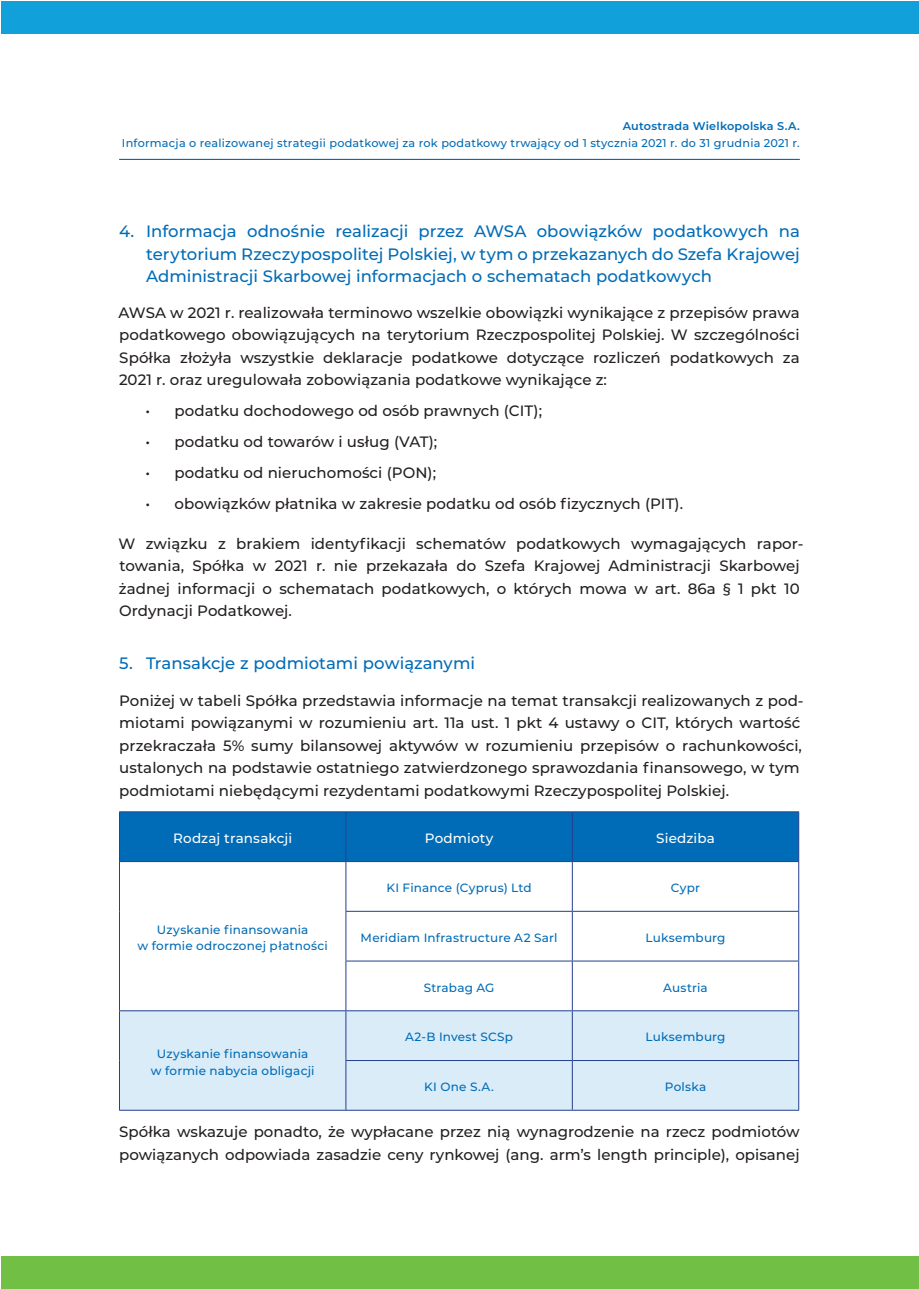
<style>
.page{position:relative;width:919px;height:1289px;background:#fff}
.page>*{position:absolute;margin:0;border:0;box-sizing:border-box;transform-origin:0 0}
.t1{font:500 16.5px/22.5px "Montserrat";color:#006cb7;text-align:justify}
.t2{font:500 15px/22.5px "Montserrat";letter-spacing:.005em;color:#231f20}
.t3{font:500 13.5px "Montserrat";letter-spacing:.01em;color:#fff}
.t4{font:500 12px/16.5px "Montserrat";letter-spacing:.015em;color:#006cb7;text-align:center}
.t5{font:500 11.25px "Montserrat";letter-spacing:.02em;color:#006cb7}
.t6{font:600 11.25px "Montserrat";letter-spacing:.02em;color:#006cb7}
</style>
<div class="page">
<div style="left:1px;top:1px;width:917px;height:32px;background:#12a0db"></div>
<div style="left:1px;top:1256px;width:917px;height:32px;background:#71bf44"></div>
<hr style="left:119px;top:159px;width:680px;height:1px;background:#006cb7">
<div style="left:120px;top:812px;width:678px;height:49px;background:#006cb7"></div>
<div style="left:120px;top:1011px;width:678px;height:98px;background:#d9ecf8"></div>
<hr style="left:345px;top:812px;width:1px;height:49px;background:#253f8e">
<hr style="left:572px;top:812px;width:1px;height:49px;background:#253f8e">
<hr style="left:345px;top:862px;width:1px;height:48px;background:#253f8e">
<hr style="left:572px;top:862px;width:1px;height:48px;background:#253f8e">
<hr style="left:345px;top:911px;width:1px;height:49px;background:#253f8e">
<hr style="left:572px;top:911px;width:1px;height:49px;background:#253f8e">
<hr style="left:345px;top:961px;width:1px;height:49px;background:#253f8e">
<hr style="left:572px;top:961px;width:1px;height:49px;background:#253f8e">
<hr style="left:345px;top:1011px;width:1px;height:49px;background:#253f8e">
<hr style="left:572px;top:1011px;width:1px;height:49px;background:#253f8e">
<hr style="left:345px;top:1060px;width:1px;height:49px;background:#253f8e">
<hr style="left:572px;top:1060px;width:1px;height:49px;background:#253f8e">
<hr style="left:119px;top:811px;width:227px;height:1px;background:#253f8e">
<hr style="left:119px;top:812px;width:1px;height:49px;background:#253f8e">
<hr style="left:346px;top:811px;width:226px;height:1px;background:#253f8e">
<hr style="left:572px;top:811px;width:227px;height:1px;background:#253f8e">
<hr style="left:798px;top:812px;width:1px;height:49px;background:#253f8e">
<hr style="left:119px;top:861px;width:227px;height:1px;background:#253f8e">
<hr style="left:119px;top:862px;width:1px;height:49px;background:#253f8e">
<hr style="left:346px;top:861px;width:226px;height:1px;background:#253f8e">
<hr style="left:572px;top:861px;width:227px;height:1px;background:#253f8e">
<hr style="left:798px;top:862px;width:1px;height:48px;background:#253f8e">
<hr style="left:119px;top:911px;width:1px;height:50px;background:#253f8e">
<hr style="left:345px;top:910px;width:227px;height:1px;background:#253f8e">
<hr style="left:572px;top:910px;width:227px;height:1px;background:#253f8e">
<hr style="left:798px;top:911px;width:1px;height:49px;background:#253f8e">
<hr style="left:119px;top:961px;width:1px;height:49px;background:#253f8e">
<hr style="left:345px;top:960px;width:227px;height:1px;background:#253f8e">
<hr style="left:572px;top:960px;width:227px;height:1px;background:#253f8e">
<hr style="left:798px;top:961px;width:1px;height:49px;background:#253f8e">
<hr style="left:119px;top:1010px;width:227px;height:1px;background:#253f8e">
<hr style="left:119px;top:1011px;width:1px;height:49px;background:#253f8e">
<hr style="left:346px;top:1010px;width:226px;height:1px;background:#253f8e">
<hr style="left:572px;top:1010px;width:227px;height:1px;background:#253f8e">
<hr style="left:798px;top:1011px;width:1px;height:49px;background:#253f8e">
<hr style="left:119px;top:1060px;width:1px;height:49px;background:#253f8e">
<hr style="left:345px;top:1060px;width:227px;height:1px;background:#253f8e">
<hr style="left:572px;top:1060px;width:227px;height:1px;background:#253f8e">
<hr style="left:798px;top:1060px;width:1px;height:49px;background:#253f8e">
<hr style="left:119px;top:1109px;width:227px;height:1px;background:#253f8e">
<hr style="left:346px;top:1109px;width:226px;height:1px;background:#253f8e">
<hr style="left:572px;top:1109px;width:227px;height:1px;background:#253f8e">
<p class="t6" style="left:622px;top:118px;width:178px">Autostrada Wielkopolska S.A.</p>
<p class="t5" style="left:122px;top:135px;width:679px">Informacja o realizowanej strategii podatkowej za rok podatkowy trwający od 1 stycznia 2021 r. do 31 grudnia 2021 r.</p>
<p class="t1" style="left:146px;top:219px;width:655px;text-indent:-27px">4. Informacja odnośnie realizacji przez AWSA obowiązków podatkowych na terytorium Rzeczypospolitej Polskiej, w tym o przekazanych do Szefa Krajowej Administracji Skarbowej informacjach o schematach podatkowych</p>
<p class="t2" style="left:118px;top:300px;width:682px;text-align:justify">AWSA w 2021 r. realizowała terminowo wszelkie obowiązki wynikające z przepisów prawa podatkowego obowiązujących na terytorium Rzeczpospolitej Polskiej. W szczególności Spółka złożyła wszystkie deklaracje podatkowe dotyczące rozliczeń podatkowych za 2021 r. oraz uregulowała zobowiązania podatkowe wynikające z:</p>
<p class="t2" style="left:145px;top:399px;width:398px">• podatku dochodowego od osób prawnych (CIT);</p>
<p class="t2" style="left:145px;top:430px;width:293px">• podatku od towarów i usług (VAT);</p>
<p class="t2" style="left:145px;top:461px;width:292px">• podatku od nieruchomości (PON);</p>
<p class="t2" style="left:145px;top:492px;width:539px">• obowiązków płatnika w zakresie podatku od osób fizycznych (PIT).</p>
<p class="t2" style="left:118px;top:531px;width:686px">W związku z brakiem identyfikacji schematów podatkowych wymagających rapor&shy;towania, Spółka w 2021 r. nie przekazała do Szefa Krajowej Administracji Skarbowej żadnej informacji o schematach podatkowych, o których mowa w art. 86a § 1 pkt 10<br>Ordynacji Podatkowej.</p>
<p class="t1" style="left:119px;top:651px;width:357px">5. Transakcje z podmiotami powiązanymi</p>
<p class="t2" style="left:119px;top:688px;width:686px">Poniżej w tabeli Spółka przedstawia informacje na temat transakcji realizowanych z pod&shy;miotami powiązanymi w rozumieniu art. 11a ust. 1 pkt 4 ustawy o CIT, których wartość przekraczała 5% sumy bilansowej aktywów w rozumieniu przepisów o rachunkowości, ustalonych na podstawie ostatniego zatwierdzonego sprawozdania finansowego, w tym podmiotami niebędącymi rezydentami podatkowymi Rzeczypospolitej Polskiej.</p>
<p class="t3" style="left:173px;top:829px;width:121px">Rodzaj transakcji</p>
<p class="t3" style="left:425px;top:829px;width:70px">Podmioty</p>
<p class="t3" style="left:656px;top:829px;width:60px">Siedziba</p>
<p class="t4" style="left:137px;top:920px;width:192px">Uzyskanie finansowania<br>w formie odroczonej płatności</p>
<p class="t4" style="left:386px;top:879px;width:147px">KI Finance (Cyprus) Ltd</p>
<p class="t4" style="left:670px;top:879px;width:31px">Cypr</p>
<p class="t4" style="left:360px;top:929px;width:198px">Meridiam Infrastructure A2 Sarl</p>
<p class="t4" style="left:645px;top:929px;width:82px">Luksemburg</p>
<p class="t4" style="left:423px;top:978px;width:72px">Strabag AG</p>
<p class="t4" style="left:663px;top:978px;width:46px">Austria</p>
<p class="t4" style="left:405px;top:1028px;width:109px">A2-B Invest SCSp</p>
<p class="t4" style="left:645px;top:1028px;width:82px">Luksemburg</p>
<p class="t4" style="left:424px;top:1078px;width:71px">KI One S.A.</p>
<p class="t4" style="left:664px;top:1078px;width:43px">Polska</p>
<p class="t2" style="left:119px;top:1119px;width:682px">Spółka wskazuje ponadto, że wypłacane przez nią wynagrodzenie na rzecz podmiotów powiązanych odpowiada zasadzie ceny rynkowej (ang. arm’s length principle), opisanej</p>
<p class="t4" style="left:151px;top:1045px;width:165px">Uzyskanie finansowania w formie nabycia obligacji</p>
</div>
